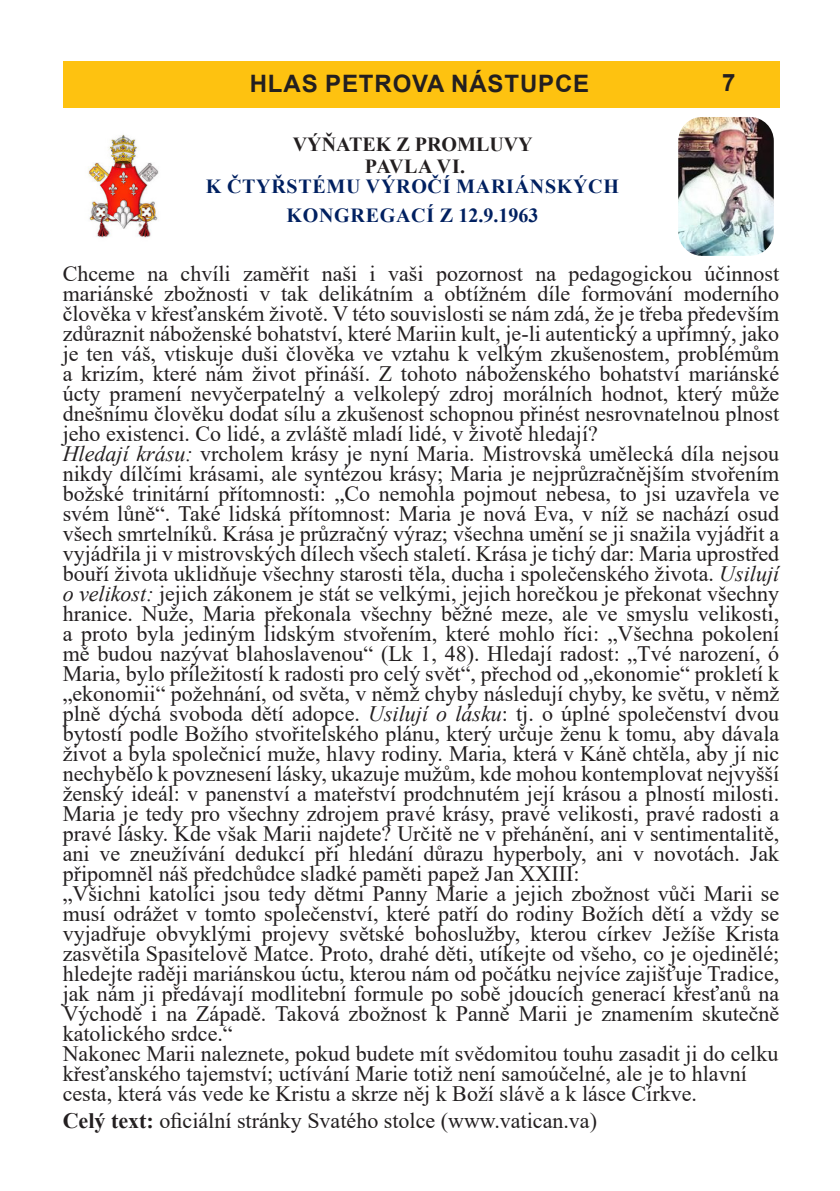
<style>
.page{position:relative;width:840px;height:1191px;background:#fff}
.page>*{position:absolute;margin:0;border:0;box-sizing:border-box;transform-origin:0 0}
.t1{font:700 24px "Arial";letter-spacing:.035em;color:#231f20}
.t2{font:22px/20px "Times New Roman";color:#231f20}
.t3{font:700 20px/28.8px "Times New Roman";letter-spacing:.035em;color:#002060;text-align:center}
.t4{font:700 20px/22px "Times New Roman";color:#231f20;text-align:center}
.s1{font-style:italic}
.s2{font-weight:700}
</style>
<div class="page">
<div style="left:63px;top:61px;width:715px;height:46px;background:#fec210"></div>
<img style="left:88px;top:134px;width:71px;height:104px">
<img style="left:678px;top:117px;width:95px;height:139px">
<p class="t1" style="left:250px;top:67px;width:341px">HLAS PETROVA NÁSTUPCE</p>
<p class="t1" style="left:721px;top:66px;width:15px">7</p>
<p class="t4" style="left:293px;top:133px;width:241px">VÝŇATEK Z PROMLUVY<br>PAVLA VI.</p>
<p class="t3" style="left:206px;top:171px;width:414px">K ČTYŘSTÉMU VÝROČÍ MARIÁNSKÝCH<br>KONGREGACÍ Z 12.9.1963</p>
<p class="t2" style="left:63px;top:263px;width:717px">Chceme na chvíli zaměřit naši i vaši pozornost na pedagogickou účinnost mariánské zbožnosti v tak delikátním a obtížném díle formování moderního člověka v křesťanském životě. V této souvislosti se nám zdá, že je třeba především zdůraznit náboženské bohatství, které Mariin kult, je-li autentický a upřímný, jako je ten váš, vtiskuje duši člověka ve vztahu k velkým zkušenostem, problémům a krizím, které nám život přináší. Z tohoto náboženského bohatství mariánské úcty pramení nevyčerpatelný a velkolepý zdroj morálních hodnot, který může dnešnímu člověku dodat sílu a zkušenost schopnou přinést nesrovnatelnou plnost jeho existenci. Co lidé, a zvláště mladí lidé, v životě hledají?<br><span class="s1">Hledají krásu:</span> vrcholem krásy je nyní Maria. Mistrovská umělecká díla nejsou nikdy dílčími krásami, ale syntézou krásy; Maria je nejprůzračnějším stvořením božské trinitární přítomnosti: „Co nemohla pojmout nebesa, to jsi uzavřela ve svém lůně“. Také lidská přítomnost: Maria je nová Eva, v níž se nachází osud všech smrtelníků. Krása je průzračný výraz; všechna umění se ji snažila vyjádřit a vyjádřila ji v mistrovských dílech všech staletí. Krása je tichý dar: Maria uprostřed bouří života uklidňuje všechny starosti těla, ducha i společenského života. <span class="s1">Usilují o velikost:</span> jejich zákonem je stát se velkými, jejich horečkou je překonat všechny hranice. Nuže, Maria překonala všechny běžné meze, ale ve smyslu velikosti, a proto byla jediným lidským stvořením, které mohlo říci: „Všechna pokolení mě budou nazývat blahoslavenou“ (Lk 1, 48). Hledají radost: „Tvé narození, ó Maria, bylo příležitostí k radosti pro celý svět“, přechod od „ekonomie“ prokletí k „ekonomii“ požehnání, od světa, v němž chyby následují chyby, ke světu, v němž plně dýchá svoboda dětí adopce. <span class="s1">Usilují o lásku</span>: tj. o úplné společenství dvou bytostí podle Božího stvořitelského plánu, který určuje ženu k tomu, aby dávala život a byla společnicí muže, hlavy rodiny. Maria, která v Káně chtěla, aby jí nic nechybělo k povznesení lásky, ukazuje mužům, kde mohou kontemplovat nejvyšší ženský ideál: v panenství a mateřství prodchnutém její krásou a plností milosti.<br>Maria je tedy pro všechny zdrojem pravé krásy, pravé velikosti, pravé radosti a pravé lásky. Kde však Marii najdete? Určitě ne v přehánění, ani v sentimentalitě, ani ve zneužívání dedukcí při hledání důrazu hyperboly, ani v novotách. Jak připomněl náš předchůdce sladké paměti papež Jan XXIII:<br>„Všichni katolíci jsou tedy dětmi Panny Marie a jejich zbožnost vůči Marii se musí odrážet v tomto společenství, které patří do rodiny Božích dětí a vždy se vyjadřuje obvyklými projevy světské bohoslužby, kterou církev Ježíše Krista zasvětila Spasitelově Matce. Proto, drahé děti, utíkejte od všeho, co je ojedinělé; hledejte raději mariánskou úctu, kterou nám od počátku nejvíce zajišťuje Tradice, jak nám ji předávají modlitební formule po sobě jdoucích generací křesťanů na Východě i na Západě. Taková zbožnost k Panně Marii je znamením skutečně katolického srdce.“<br>Nakonec Marii naleznete, pokud budete mít svědomitou touhu zasadit ji do celku křesťanského tajemství; uctívání Marie totiž není samoúčelné, ale je to hlavní cesta, která vás vede ke Kristu a skrze něj k Boží slávě a k lásce Církve.</p>
<p class="t2" style="left:63px;top:1109px;width:535px"><span class="s2">Celý text:</span> oficiální stránky Svatého stolce (www.vatican.va)</p>
</div>
